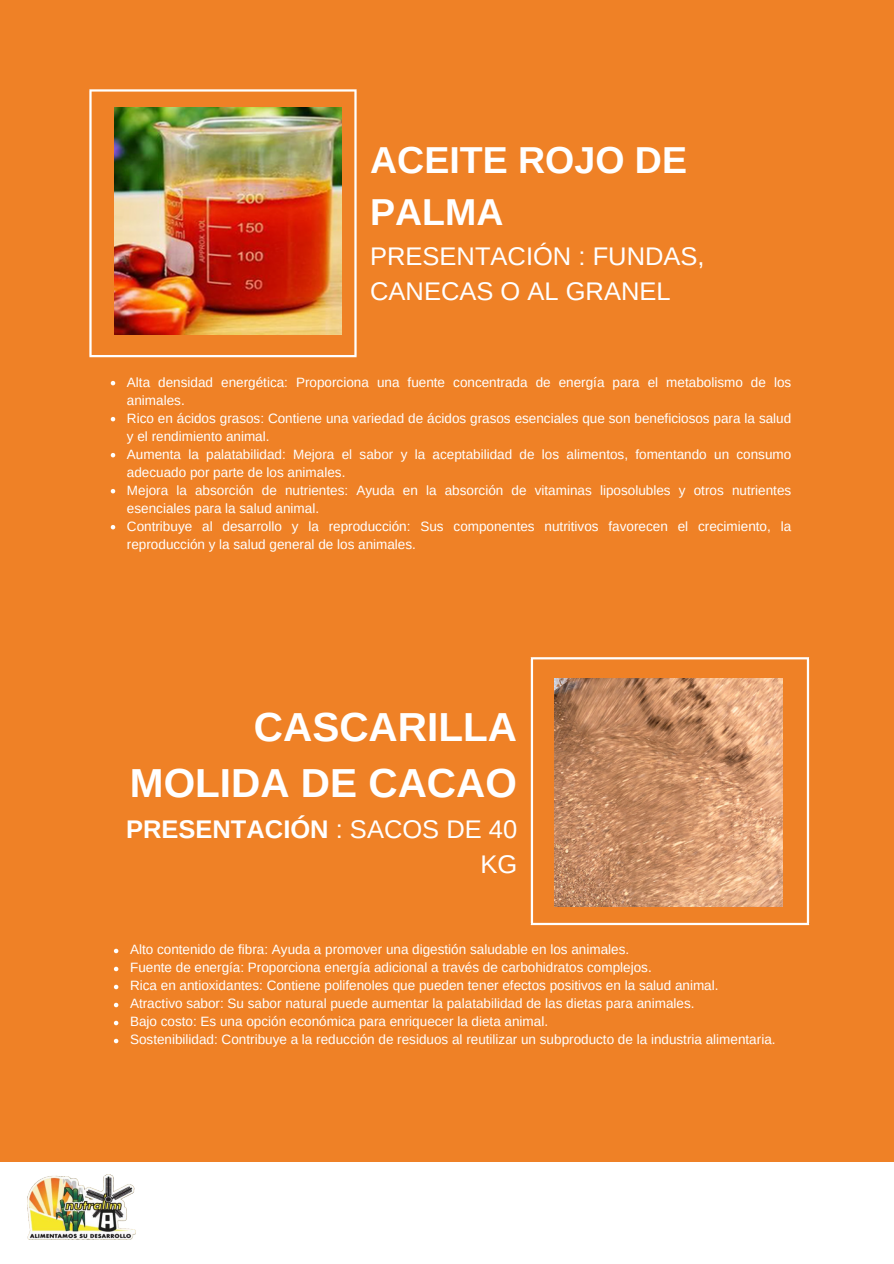
<style>
.page{position:relative;width:894px;height:1264px;background:#fff}
.page>*{position:absolute;margin:0;border:0;box-sizing:border-box;transform-origin:0 0}
.t1{font:700 40.5px/56.2px "Arimo";color:#fff;text-align:right}
.t2{font:700 37.5px/51.8px "Arimo";color:#fff}
.t3{font:25.5px/34.8px "Arimo";color:#fff}
.t4{font:700 25.5px/34.8px "Arimo";color:#fff;text-align:right}
.t5{font:13.5px/18px "Arimo";color:#fff}
.s1{font-weight:400}
</style>
<div class="page">
<div style="left:0;top:0;width:893px;height:1263px;background:#ef8126"></div>
<svg style="left:111px;top:381px;width:4px;height:4px"></svg>
<svg style="left:111px;top:417px;width:4px;height:4px"></svg>
<svg style="left:111px;top:453px;width:4px;height:4px"></svg>
<svg style="left:111px;top:489px;width:4px;height:4px"></svg>
<svg style="left:111px;top:525px;width:4px;height:4px"></svg>
<hr style="left:89px;top:92px;width:3px;height:263px;background:#fff">
<hr style="left:354px;top:92px;width:2px;height:263px;background:#fff">
<hr style="left:89px;top:89px;width:267px;height:3px;background:#fff">
<hr style="left:89px;top:355px;width:267px;height:2px;background:#fff">
<img style="left:114px;top:107px;width:228px;height:228px">
<svg style="left:114px;top:948px;width:4px;height:5px"></svg>
<svg style="left:114px;top:966px;width:4px;height:5px"></svg>
<svg style="left:114px;top:984px;width:4px;height:5px"></svg>
<svg style="left:114px;top:1002px;width:4px;height:5px"></svg>
<svg style="left:114px;top:1020px;width:4px;height:5px"></svg>
<svg style="left:114px;top:1038px;width:4px;height:5px"></svg>
<hr style="left:530px;top:659px;width:3px;height:263px;background:#fff">
<hr style="left:806px;top:659px;width:2px;height:263px;background:#fff">
<hr style="left:530px;top:657px;width:278px;height:2px;background:#fff">
<hr style="left:530px;top:922px;width:278px;height:3px;background:#fff">
<img style="left:554px;top:679px;width:228px;height:227px">
<div style="left:0;top:1162px;width:893px;height:101px;background:#fff"></div>
<img style="left:27px;top:1174px;width:108px;height:65px">
<p class="t2" style="left:370px;top:134px;width:318px">ACEITE ROJO DE<br>PALMA</p>
<p class="t3" style="left:370px;top:239px;width:336px">PRESENTACIÓN : FUNDAS,<br>CANECAS O AL GRANEL</p>
<p class="t5" style="left:127px;top:373px;width:665px">Alta densidad energética: Proporciona una fuente concentrada de energía para el metabolismo de los animales.</p>
<p class="t5" style="left:127px;top:409px;width:665px">Rico en ácidos grasos: Contiene una variedad de ácidos grasos esenciales que son beneficiosos para la salud y el rendimiento animal.</p>
<p class="t5" style="left:127px;top:445px;width:665px">Aumenta la palatabilidad: Mejora el sabor y la aceptabilidad de los alimentos, fomentando un consumo adecuado por parte de los animales.</p>
<p class="t5" style="left:127px;top:481px;width:665px">Mejora la absorción de nutrientes: Ayuda en la absorción de vitaminas liposolubles y otros nutrientes esenciales para la salud animal.</p>
<p class="t5" style="left:127px;top:517px;width:665px">Contribuye al desarrollo y la reproducción: Sus componentes nutritivos favorecen el crecimiento, la reproducción y la salud general de los animales.</p>
<p class="t1" style="left:130px;top:698px;width:388px">CASCARILLA<br>MOLIDA DE CACAO</p>
<p class="t4" style="left:126px;top:811px;width:392px">PRESENTACIÓN <span class="s1">: SACOS DE 40<br>KG</span></p>
<p class="t5" style="left:130px;top:940px;width:500px">Alto contenido de fibra: Ayuda a promover una digestión saludable en los animales.</p>
<p class="t5" style="left:130px;top:958px;width:523px">Fuente de energía: Proporciona energía adicional a través de carbohidratos complejos.</p>
<p class="t5" style="left:130px;top:976px;width:589px">Rica en antioxidantes: Contiene polifenoles que pueden tener efectos positivos en la salud animal.</p>
<p class="t5" style="left:130px;top:994px;width:565px">Atractivo sabor: Su sabor natural puede aumentar la palatabilidad de las dietas para animales.</p>
<p class="t5" style="left:130px;top:1012px;width:419px">Bajo costo: Es una opción económica para enriquecer la dieta animal.</p>
<p class="t5" style="left:130px;top:1030px;width:646px">Sostenibilidad: Contribuye a la reducción de residuos al reutilizar un subproducto de la industria alimentaria.</p>
</div>
